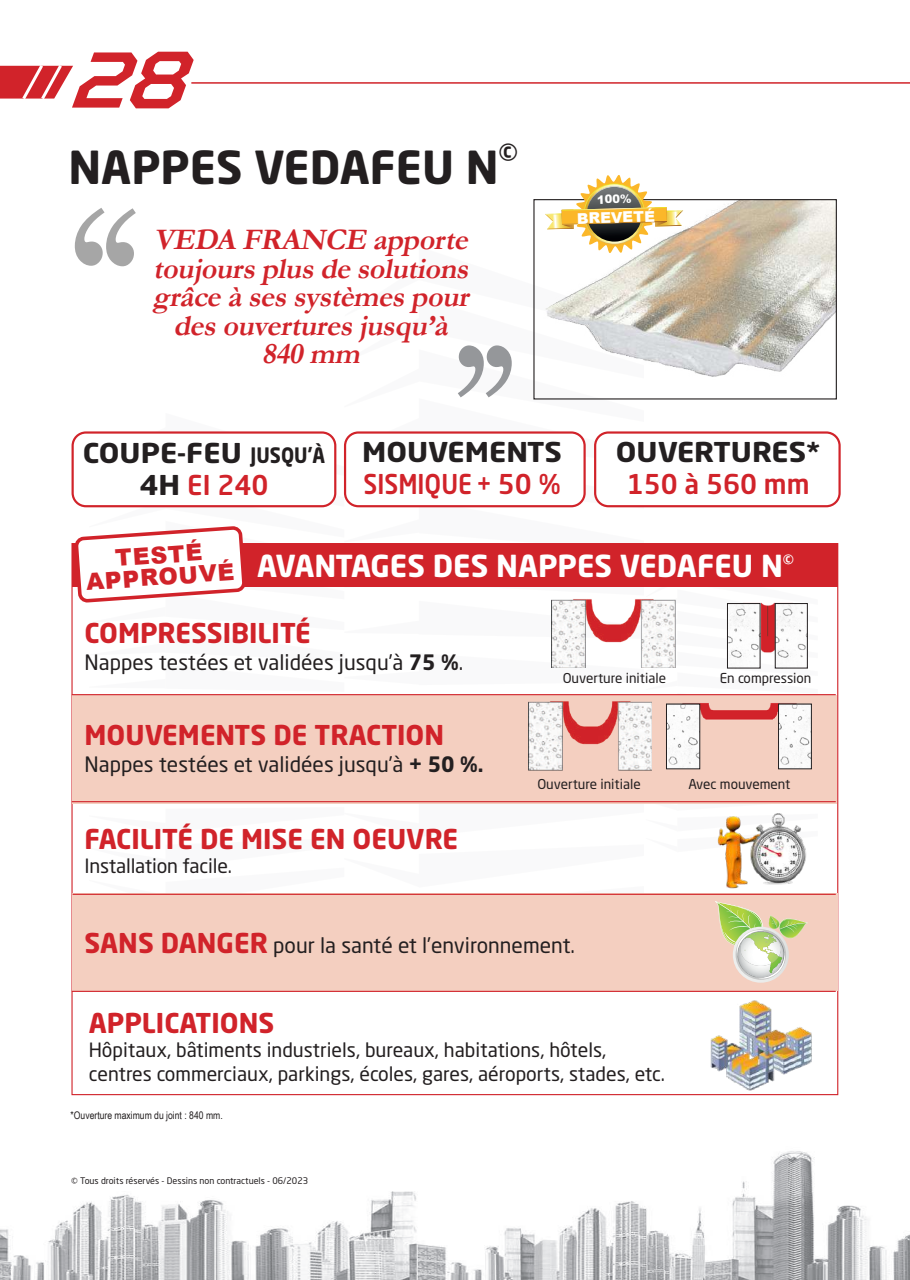
<style>
.page{position:relative;width:910px;height:1280px;background:#fff}
.page>*{position:absolute;margin:0;border:0;box-sizing:border-box;transform-origin:0 0}
.t1{font:187.65px "Century";color:#95979a}
.t2{font:italic 700 78.75px "Squares";color:#d1232a}
.t3{font:700 45px "Neo Sans Std";color:#231f20}
.t4{font:italic 700 30px/28.5px "Garamond";color:#d1232a;text-align:center}
.t5{font:700 30px "Neo Sans Std";color:#fff}
.t6{font:700 27px "Neo Sans Std";color:#d1232a}
.t7{font:700 27px/31.5px "Neo Sans Std";color:#231f20;text-align:center;scale:1.1 1}
.t8{font:500 27px "Neo Sans Std";color:#d1232a;scale:.9 1}
.t9{font:500 27px "Neo Sans Std";color:#d1232a}
.t10{font:700 26.25px "Neo Sans Std";color:#231f20}
.t11{font:900 23.25px/21.8px "Arial";color:#d1232a;text-align:center}
.t12{font:21px "Neo Sans Std";color:#231f20}
.t13{font:19.5px/24px "Neo Sans Std";color:#231f20}
.t14{font:900 14.85px "Arial";color:#fff}
.t15{font:13.5px "Neo Sans Std";color:#231f20}
.t16{font:900 11.55px "Arial";color:#fff}
.t17{font:10.5px "Arial Narrow";color:#231f20}
.t18{font:9px "Neo Sans Std";color:#231f20}
.s1{font-size:21px}
.s2{font-weight:500;color:#d1232a}
.s3{font-weight:700}
.s4{font-weight:700;font-size:27px;color:#d1232a}
</style>
<div class="page">
<img style="left:0;top:1151px;width:910px;height:129px">
<hr style="left:191px;top:82px;width:719px;height:2px;background:#d1232a">
<svg style="left:0;top:65px;width:73px;height:34px"></svg>
<svg style="left:646px;top:599px;width:172px;height:205px"></svg>
<svg style="left:419px;top:399px;width:225px;height:405px"></svg>
<img style="left:545px;top:201px;width:290px;height:176px">
<div style="left:533px;top:199px;width:304px;height:200px;border:1px solid #231f20"></div>
<svg style="left:545px;top:175px;width:138px;height:78px"></svg>
<div style="left:72px;top:431px;width:264px;height:76px;border:2px solid #d1232a;border-radius:13px"></div>
<div style="left:345px;top:432px;width:240px;height:74px;background:#fff;border-radius:13px"></div>
<div style="left:344px;top:431px;width:242px;height:76px;border:2px solid #d1232a;border-radius:13px"></div>
<div style="left:595px;top:432px;width:245px;height:74px;background:#fff;border-radius:13px"></div>
<div style="left:594px;top:431px;width:247px;height:76px;border:2px solid #d1232a;border-radius:13px"></div>
<div style="left:73px;top:544px;width:765px;height:43px;background:#d1232a"></div>
<div style="left:73px;top:695px;width:764px;height:108px;background:#f4cfc0"></div>
<div style="left:73px;top:893px;width:765px;height:98px;background:#f4cfc0"></div>
<hr style="left:72px;top:694px;width:764px;height:1px;background:#d1232a">
<hr style="left:72px;top:801px;width:764px;height:1px;background:#d1232a">
<hr style="left:73px;top:894px;width:763px;height:1px;background:#d1232a">
<hr style="left:72px;top:991px;width:764px;height:1px;background:#d1232a">
<img style="left:717px;top:813px;width:90px;height:76px">
<svg style="left:715px;top:901px;width:93px;height:79px"></svg>
<img style="left:552px;top:598px;width:123px;height:69px">
<img style="left:727px;top:602px;width:81px;height:66px">
<img style="left:777px;top:605px;width:28px;height:61px">
<div style="left:775px;top:603px;width:32px;height:65px;border:1px solid #231f20"></div>
<img style="left:729px;top:605px;width:29px;height:61px">
<div style="left:727px;top:603px;width:33px;height:65px;border:1px solid #231f20"></div>
<img style="left:528px;top:701px;width:124px;height:69px">
<img style="left:667px;top:703px;width:144px;height:66px">
<img style="left:780px;top:706px;width:29px;height:61px">
<div style="left:778px;top:704px;width:33px;height:65px;border:1px solid #231f20"></div>
<img style="left:668px;top:706px;width:30px;height:61px">
<div style="left:666px;top:704px;width:34px;height:65px;border:1px solid #231f20"></div>
<img style="left:689px;top:1000px;width:126px;height:96px">
<svg style="left:76px;top:431px;width:169px;height:172px"></svg>
<h2 class="t2" style="left:68px;top:32px;width:148px">28</h2>
<h3 class="t3" style="left:68px;top:139px;width:432px">NAPPES VEDAFEU N</h3>
<h3 class="t10" style="left:498px;top:135px;width:21px">©</h3>
<h3 class="t4" style="left:153px;top:226px;width:324px">VEDA FRANCE apporte toujoursplusdesolutions grâceàsessystèmespour desouverturesjusqu’à<br>840mm</h3>
<h1 class="t1" style="left:452px;top:258px;width:68px">‘‘</h1>
<p class="t16" style="left:597px;top:191px;width:36px;rotate:-1deg">100%</p>
<p class="t14" style="left:577px;top:208px;width:79px;rotate:-2deg">BREVETÉ</p>
<h3 class="t7" style="left:83px;top:437px;width:222px">COUPE-FEU <span class="s1">JUSQU’À<br></span>4H <span class="s2">EI 240</span></h3>
<h3 class="t7" style="left:362px;top:436px;width:183px">MOUVEMENTS</h3>
<h3 class="t8" style="left:364px;top:467px;width:220px">SISMIQUE + 50 %</h3>
<h3 class="t7" style="left:616px;top:436px;width:188px">OUVERTURES*</h3>
<h3 class="t9" style="left:627px;top:467px;width:184px">150 à 560 mm</h3>
<p class="t11" style="left:84px;top:549px;width:150px;rotate:-4deg">TESTÉ<br>APPROUVÉ</p>
<h3 class="t5" style="left:257px;top:546px;width:538px">AVANTAGES DES NAPPES VEDAFEU N<sup>©</sup></h3>
<h3 class="t6" style="left:85px;top:616px;width:228px">COMPRESSIBILITÉ</h3>
<p class="t12" style="left:85px;top:650px;width:380px">Nappes testées et validées jusqu’à <span class="s3">75 %</span>.</p>
<h3 class="t6" style="left:85px;top:718px;width:361px">MOUVEMENTS DE TRACTION</h3>
<p class="t12" style="left:85px;top:752px;width:401px">Nappes testées et validées jusqu’à <span class="s3">+ 50 %.</span></p>
<h3 class="t6" style="left:85px;top:822px;width:375px">FACILITÉ DE MISE EN OEUVRE</h3>
<p class="t13" style="left:85px;top:853px;width:149px">Installation facile.</p>
<p class="t15" style="left:563px;top:669px;width:105px">Ouverture initiale</p>
<p class="t15" style="left:720px;top:670px;width:93px">En compression</p>
<p class="t15" style="left:537px;top:776px;width:105px">Ouverture initiale</p>
<p class="t15" style="left:688px;top:776px;width:103px">Avec mouvement</p>
<p class="t12" style="left:85px;top:932px;width:492px"><span class="s4">SANS DANGER</span> pour la santé et l’environnement.</p>
<h3 class="t6" style="left:89px;top:1005px;width:187px">APPLICATIONS</h3>
<p class="t13" style="left:89px;top:1037px;width:578px">Hôpitaux, bâtiments industriels, bureaux, habitations, hôtels, centres commerciaux, parkings, écoles, gares, aéroports, stades, etc.</p>
<p class="t17" style="left:71px;top:1107px;width:154px">*Ouverture maximum du joint : 840 mm.</p>
<p class="t18" style="left:71px;top:1175px;width:239px">© Tous droits réservés - Dessins non contractuels - 06/2023</p>
</div>
